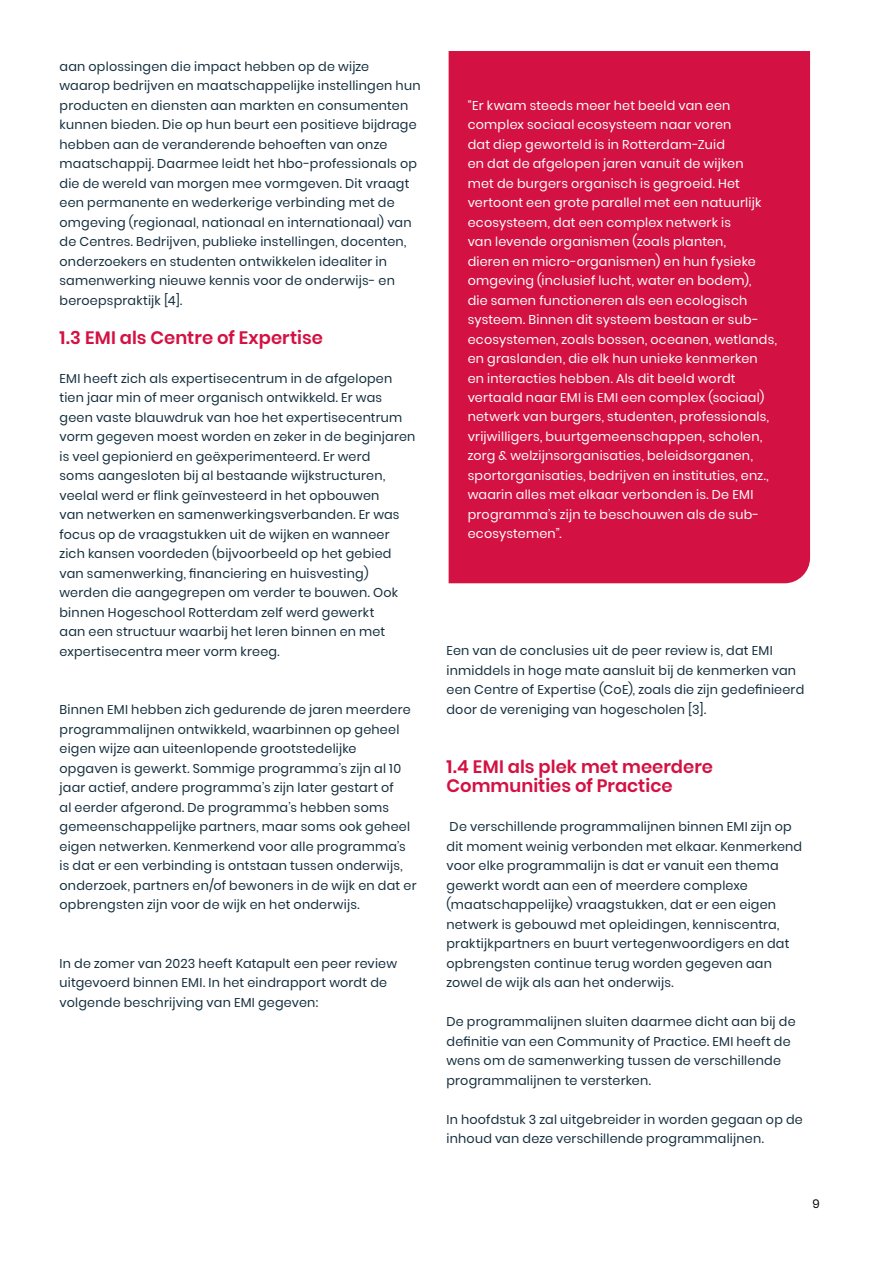
<style>
.page{position:relative;width:893px;height:1263px;background:#fff}
.page>*{position:absolute;margin:0;border:0;box-sizing:border-box;transform-origin:0 0}
.t1{font:600 18px/19.5px "Poppins";color:#d31142}
.t2{font:12.75px/19.5px "Poppins";letter-spacing:.02em;color:#152f3e}
.t3{font:12.75px/19.5px "Poppins";letter-spacing:.015em;color:#fff}
.t4{font:12px "Poppins";color:#000}
</style>
<div class="page">
<div style="left:449px;top:51px;width:361px;height:532px;background:#d31142"></div>
<p class="t2" style="left:60px;top:56px;width:363px">aan oplossingen die impact hebben op de wijze waarop bedrijven en maatschappelijke instellingen hun producten en diensten aan markten en consumenten kunnen bieden. Die op hun beurt een positieve bijdrage hebben aan de veranderende behoeften van onze maatschappij. Daarmee leidt het hbo-professionals op die de wereld van morgen mee vormgeven. Dit vraagt een permanente en wederkerige verbinding met de omgeving (regionaal, nationaal en internationaal) van de Centres. Bedrijven, publieke instellingen, docenten, onderzoekers en studenten ontwikkelen idealiter in samenwerking nieuwe kennis voor de onderwijs- en beroepspraktijk [4].</p>
<h1 class="t1" style="left:60px;top:328px;width:265px">1.3 EMI als Centre of Expertise</h1>
<p class="t2" style="left:60px;top:368px;width:357px">EMI heeft zich als expertisecentrum in de afgelopen tien jaar min of meer organisch ontwikkeld. Er was geen vaste blauwdruk van hoe het expertisecentrum vorm gegeven moest worden en zeker in de beginjaren is veel gepionierd en geëxperimenteerd. Er werd<br>soms aangesloten bij al bestaande wijkstructuren, veelal werd er flink geïnvesteerd in het opbouwen<br>van netwerken en samenwerkingsverbanden. Er was focus op de vraagstukken uit de wijken en wanneer zich kansen voordeden (bijvoorbeeld op het gebied van samenwerking, financiering en huisvesting) werden die aangegrepen om verder te bouwen. Ook binnen Hogeschool Rotterdam zelf werd gewerkt<br>aan een structuur waarbij het leren binnen en met expertisecentra meer vorm kreeg.</p>
<p class="t2" style="left:60px;top:700px;width:359px">Binnen EMI hebben zich gedurende de jaren meerdere programmalijnen ontwikkeld, waarbinnen op geheel eigen wijze aan uiteenlopende grootstedelijke opgaven is gewerkt. Sommige programma’s zijn al 10 jaar actief, andere programma’s zijn later gestart of<br>al eerder afgerond. De programma’s hebben soms gemeenschappelijke partners, maar soms ook geheel eigen netwerken. Kenmerkend voor alle programma’s is dat er een verbinding is ontstaan tussen onderwijs, onderzoek, partners en/of bewoners in de wijk en dat er opbrengsten zijn voor de wijk en het onderwijs.</p>
<p class="t2" style="left:60px;top:953px;width:339px">In de zomer van 2023 heeft Katapult een peer review uitgevoerd binnen EMI. In het eindrapport wordt de volgende beschrijving van EMI gegeven:</p>
<p class="t3" style="left:468px;top:95px;width:311px">“Er kwam steeds meer het beeld van een complex sociaal ecosysteem naar voren<br>dat diep geworteld is in Rotterdam-Zuid<br>en dat de afgelopen jaren vanuit de wijken<br>met de burgers organisch is gegroeid. Het vertoont een grote parallel met een natuurlijk ecosysteem, dat een complex netwerk is<br>van levende organismen (zoals planten,<br>dieren en micro-organismen) en hun fysieke omgeving (inclusief lucht, water en bodem),<br>die samen functioneren als een ecologisch systeem. Binnen dit systeem bestaan er sub&shy;ecosystemen, zoals bossen, oceanen, wetlands, en graslanden, die elk hun unieke kenmerken en interacties hebben. Als dit beeld wordt vertaald naar EMI is EMI een complex (sociaal) netwerk van burgers, studenten, professionals, vrijwilligers, buurtgemeenschappen, scholen, zorg &amp; welzijnsorganisaties, beleidsorganen, sportorganisaties, bedrijven en instituties, enz., waarin alles met elkaar verbonden is. De EMI programma’s zijn te beschouwen als de sub&shy;ecosystemen”.</p>
<p class="t2" style="left:446px;top:641px;width:359px">Een van de conclusies uit de peer review is, dat EMI inmiddels in hoge mate aansluit bij de kenmerken van een Centre of Expertise (CoE), zoals die zijn gedefinieerd door de vereniging van hogescholen [3].</p>
<h1 class="t1" style="left:446px;top:757px;width:268px">1.4 EMI als plek met meerdere<br>Communities of Practice</h1>
<p class="t2" style="left:446px;top:817px;width:357px">De verschillende programmalijnen binnen EMI zijn op dit moment weinig verbonden met elkaar. Kenmerkend voor elke programmalijn is dat er vanuit een thema gewerkt wordt aan een of meerdere complexe (maatschappelijke) vraagstukken, dat er een eigen netwerk is gebouwd met opleidingen, kenniscentra, praktijkpartners en buurt vertegenwoordigers en dat opbrengsten continue terug worden gegeven aan zowel de wijk als aan het onderwijs.</p>
<p class="t2" style="left:446px;top:1012px;width:351px">De programmalijnen sluiten daarmee dicht aan bij de definitie van een Community of Practice. EMI heeft de wens om de samenwerking tussen de verschillende programmalijnen te versterken.</p>
<p class="t2" style="left:446px;top:1109px;width:358px">In hoofdstuk 3 zal uitgebreider in worden gegaan op de inhoud van deze verschillende programmalijnen.</p>
<p class="t4" style="left:813px;top:1196px;width:9px">9</p>
</div>
